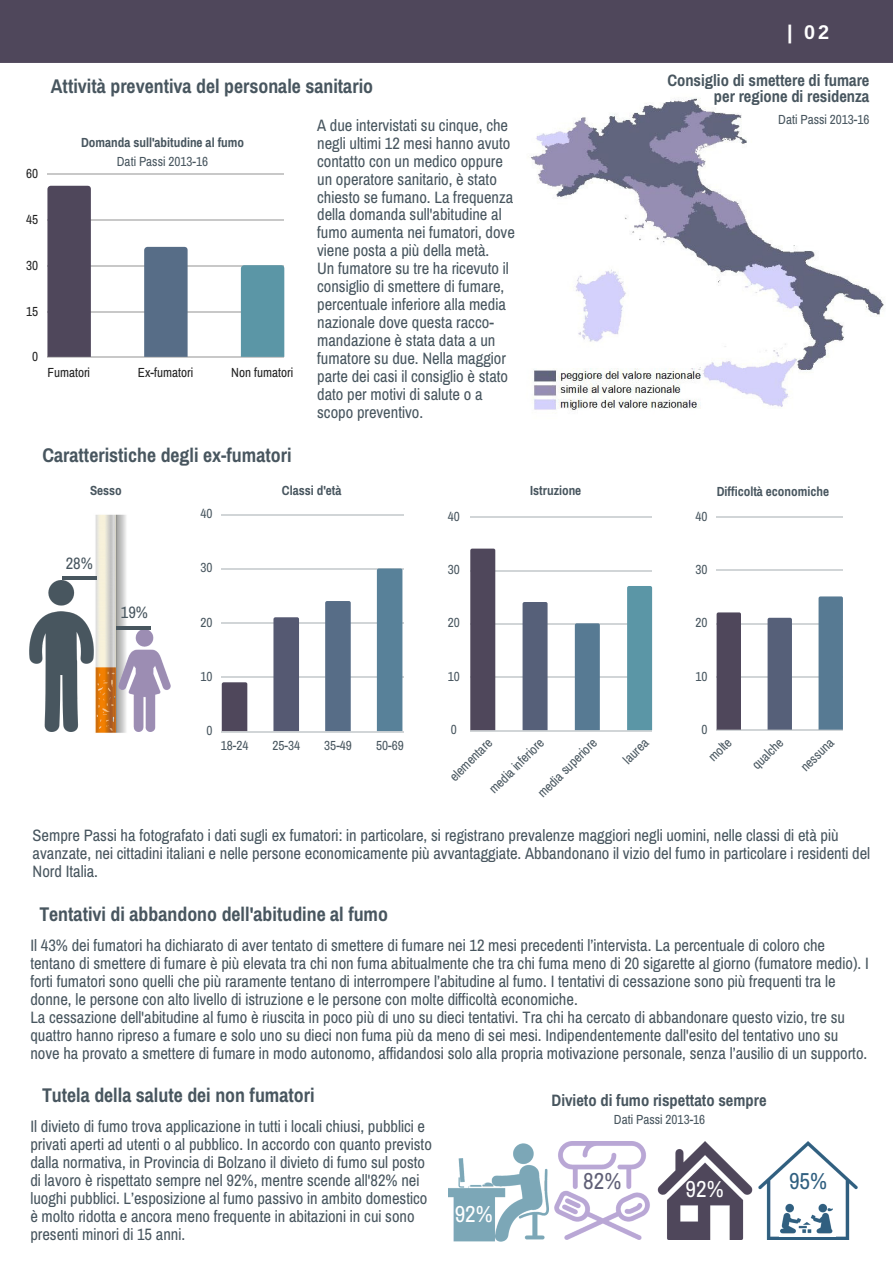
<style>
.page{position:relative;width:893px;height:1263px;background:#fff}
.page>*{position:absolute;margin:0;border:0;box-sizing:border-box;transform-origin:0 0}
.t1{font:23.1px "Archivo Narrow";color:#fff}
.t2{font:23.1px "Archivo Narrow";color:#606077}
.t3{font:23.1px "Archivo Narrow";color:#305f80}
.t4{font:700 19.8px "Archivo Narrow";color:#48565f}
.t5{font:700 19.8px "Arimo";color:#fff}
.t6{font:16.5px/18px "Archivo Narrow";color:#48565f}
.t7{font:700 16.5px/15.8px "Archivo Narrow";color:#48565f;text-align:right}
.t8{font:13.2px "Archivo Narrow";color:#48565f}
.t9{font:700 13.2px "Archivo Narrow";color:#48565f}
.t10{font:13.2px "Archivo Narrow";color:#222}
</style>
<div class="page">
<hr style="left:222px;top:731px;width:232px;height:1px;background:#48565f">
<hr style="left:222px;top:677px;width:232px;height:1px;background:#48565f">
<hr style="left:222px;top:623px;width:232px;height:1px;background:#48565f">
<hr style="left:222px;top:568px;width:232px;height:2px;background:#48565f">
<hr style="left:222px;top:514px;width:232px;height:1px;background:#48565f">
<svg style="left:222px;top:682px;width:25px;height:49px"></svg>
<div style="left:273px;top:617px;width:26px;height:114px;background:#555972"></div>
<svg style="left:325px;top:601px;width:26px;height:130px"></svg>
<div style="left:377px;top:568px;width:25px;height:163px;background:#588199"></div>
<div style="left:404px;top:475px;width:60px;height:278px;background:#fff"></div>
<hr style="left:716px;top:730px;width:176px;height:1px;background:#48565f">
<hr style="left:716px;top:676px;width:176px;height:1px;background:#48565f">
<hr style="left:716px;top:623px;width:176px;height:1px;background:#48565f">
<hr style="left:716px;top:570px;width:176px;height:1px;background:#48565f">
<hr style="left:716px;top:516px;width:176px;height:2px;background:#48565f">
<div style="left:716px;top:612px;width:25px;height:118px;background:#4f475b"></div>
<div style="left:767px;top:618px;width:25px;height:112px;background:#566079"></div>
<div style="left:818px;top:596px;width:24px;height:134px;background:#577a93"></div>
<hr style="left:470px;top:730px;width:182px;height:1px;background:#48565f">
<hr style="left:470px;top:677px;width:182px;height:1px;background:#48565f">
<hr style="left:470px;top:623px;width:182px;height:1px;background:#48565f">
<hr style="left:470px;top:570px;width:182px;height:1px;background:#48565f">
<hr style="left:470px;top:517px;width:182px;height:1px;background:#48565f">
<div style="left:470px;top:549px;width:25px;height:181px;background:#4f475b"></div>
<div style="left:522px;top:602px;width:25px;height:128px;background:#566079"></div>
<div style="left:575px;top:623px;width:25px;height:107px;background:#577a93"></div>
<div style="left:627px;top:586px;width:25px;height:144px;background:#5b96a6"></div>
<img style="left:88px;top:514px;width:38px;height:219px">
<img style="left:29px;top:580px;width:97px;height:152px">
<img style="left:93px;top:629px;width:78px;height:103px">
<hr style="left:62px;top:577px;width:35px;height:3px;background:#48565f">
<hr style="left:116px;top:626px;width:35px;height:3px;background:#48565f">
<div style="left:0;top:0;width:892px;height:63px;background:#4f475b"></div>
<div style="left:843px;top:508px;width:49px;height:278px;background:#fff"></div>
<img style="left:657px;top:1141px;width:96px;height:99px">
<img style="left:448px;top:1143px;width:101px;height:99px">
<img style="left:554px;top:1141px;width:96px;height:99px">
<img style="left:758px;top:1141px;width:99px;height:99px">
<div style="left:779px;top:1180px;width:56px;height:56px;background:#fff"></div>
<img style="left:780px;top:1203px;width:52px;height:37px">
<hr style="left:47px;top:357px;width:237px;height:1px;background:#222">
<hr style="left:47px;top:311px;width:237px;height:1px;background:#222">
<hr style="left:47px;top:265px;width:237px;height:1px;background:#222">
<hr style="left:47px;top:219px;width:237px;height:1px;background:#222">
<hr style="left:47px;top:174px;width:237px;height:1px;background:#222">
<div style="left:47px;top:186px;width:44px;height:171px;background:#4f475b"></div>
<div style="left:144px;top:247px;width:43px;height:110px;background:#576d87"></div>
<div style="left:241px;top:265px;width:43px;height:92px;background:#5b96a6"></div>
<img style="left:531px;top:98px;width:353px;height:312px">
<p class="t10" style="left:26px;top:165px;width:14px">60</p>
<p class="t10" style="left:26px;top:211px;width:14px">45</p>
<p class="t10" style="left:26px;top:257px;width:14px">30</p>
<p class="t10" style="left:26px;top:304px;width:14px">15</p>
<p class="t10" style="left:32px;top:348px;width:8px">0</p>
<p class="t4" style="left:51px;top:75px;width:324px">Attività preventiva del personale sanitario</p>
<p class="t9" style="left:81px;top:134px;width:164px">Domanda sull'abitudine al fumo</p>
<p class="t8" style="left:117px;top:154px;width:93px">Dati Passi 2013-16</p>
<p class="t10" style="left:47px;top:364px;width:44px">Fumatori</p>
<p class="t10" style="left:138px;top:364px;width:57px">Ex-fumatori</p>
<p class="t10" style="left:231px;top:364px;width:63px">Non fumatori</p>
<p class="t6" style="left:317px;top:116px;width:199px">A due intervistati su cinque, che negli ultimi 12 mesi hanno avuto contatto con un medico oppure un operatore sanitario, è stato chiesto se fumano. La frequenza della domanda sull'abitudine al fumo aumenta nei fumatori, dove viene posta a più della metà.<br>Un fumatore su tre ha ricevuto il consiglio di smettere di fumare, percentuale inferiore alla media nazionale dove questa racco&shy;mandazione è stata data a un fumatore su due. Nella maggior parte dei casi il consiglio è stato dato per motivi di salute o a scopo preventivo.</p>
<p class="t4" style="left:42px;top:443px;width:250px">Caratteristiche degli ex-fumatori</p>
<p class="t5" style="left:787px;top:21px;width:43px">| 02</p>
<p class="t7" style="left:667px;top:73px;width:204px">Consiglio di smettere di fumare per regione di residenza</p>
<p class="t8" style="left:778px;top:111px;width:93px">Dati Passi 2013-16</p>
<p class="t9" style="left:90px;top:482px;width:33px">Sesso</p>
<p class="t9" style="left:282px;top:482px;width:61px">Classi d'età</p>
<p class="t9" style="left:530px;top:482px;width:53px">Istruzione</p>
<p class="t9" style="left:716px;top:483px;width:114px">Difficoltà economiche</p>
<p class="t6" style="left:66px;top:554px;width:29px">28%</p>
<p class="t6" style="left:121px;top:603px;width:29px">19%</p>
<p class="t8" style="left:200px;top:506px;width:14px">40</p>
<p class="t8" style="left:448px;top:508px;width:14px">40</p>
<p class="t8" style="left:695px;top:508px;width:14px">40</p>
<p class="t8" style="left:200px;top:560px;width:14px">30</p>
<p class="t8" style="left:448px;top:562px;width:14px">30</p>
<p class="t8" style="left:695px;top:562px;width:14px">30</p>
<p class="t8" style="left:200px;top:615px;width:14px">20</p>
<p class="t8" style="left:448px;top:615px;width:14px">20</p>
<p class="t8" style="left:695px;top:615px;width:14px">20</p>
<p class="t8" style="left:200px;top:669px;width:14px">10</p>
<p class="t8" style="left:448px;top:669px;width:14px">10</p>
<p class="t8" style="left:695px;top:669px;width:14px">10</p>
<p class="t8" style="left:206px;top:723px;width:8px">0</p>
<p class="t8" style="left:451px;top:722px;width:8px">0</p>
<p class="t8" style="left:701px;top:722px;width:8px">0</p>
<p class="t8" style="left:221px;top:737px;width:29px">18-24</p>
<p class="t8" style="left:272px;top:737px;width:29px">25-34</p>
<p class="t8" style="left:324px;top:737px;width:29px">35-49</p>
<p class="t8" style="left:376px;top:737px;width:29px">50-69</p>
<p class="t8" style="left:534px;top:790px;width:79px;rotate:-45deg">media superiore</p>
<p class="t8" style="left:619px;top:756px;width:32px;rotate:-45deg">laurea</p>
<p class="t8" style="left:446px;top:773px;width:56px;rotate:-45deg">elementare</p>
<p class="t8" style="left:486px;top:785px;width:73px;rotate:-45deg">media inferiore</p>
<p class="t8" style="left:705px;top:753px;width:28px;rotate:-45deg">molte</p>
<p class="t8" style="left:748px;top:761px;width:39px;rotate:-45deg">qualche</p>
<p class="t8" style="left:797px;top:763px;width:42px;rotate:-45deg">nessuna</p>
<p class="t6" style="left:33px;top:826px;width:839px">Sempre Passi ha fotografato i dati sugli ex fumatori: in particolare, si registrano prevalenze maggiori negli uomini, nelle classi di età più avanzate, nei cittadini italiani e nelle persone economicamente più avvantaggiate. Abbandonano il vizio del fumo in particolare i residenti del<br>Nord Italia.</p>
<p class="t4" style="left:39px;top:902px;width:350px">Tentativi di abbandono dell'abitudine al fumo</p>
<p class="t6" style="left:30px;top:936px;width:839px">Il 43% dei fumatori ha dichiarato di aver tentato di smettere di fumare nei 12 mesi precedenti l’intervista. La percentuale di coloro che tentano di smettere di fumare è più elevata tra chi non fuma abitualmente che tra chi fuma meno di 20 sigarette al giorno (fumatore medio). I forti fumatori sono quelli che più raramente tentano di interrompere l’abitudine al fumo. I tentativi di cessazione sono più frequenti tra le donne, le persone con alto livello di istruzione e le persone con molte difficoltà economiche.<br>La cessazione dell'abitudine al fumo è riuscita in poco più di uno su dieci tentativi. Tra chi ha cercato di abbandonare questo vizio, tre su quattro hanno ripreso a fumare e solo uno su dieci non fuma più da meno di sei mesi. Indipendentemente dall'esito del tentativo uno su nove ha provato a smettere di fumare in modo autonomo, affidandosi solo alla propria motivazione personale, senza l’ausilio di un supporto.</p>
<p class="t4" style="left:42px;top:1083px;width:274px">Tutela della salute dei non fumatori</p>
<p class="t7" style="left:551px;top:1092px;width:216px">Divieto di fumo rispettato sempre</p>
<p class="t6" style="left:30px;top:1117px;width:403px">Il divieto di fumo trova applicazione in tutti i locali chiusi, pubblici e privati aperti ad utenti o al pubblico. In accordo con quanto previsto dalla normativa, in Provincia di Bolzano il divieto di fumo sul posto di lavoro è rispettato sempre nel 92%, mentre scende all'82% nei luoghi pubblici. L’esposizione al fumo passivo in ambito domestico è molto ridotta e ancora meno frequente in abitazioni in cui sono presenti minori di 15 anni.</p>
<h1 class="t1" style="left:454px;top:1200px;width:39px">92%</h1>
<p class="t8" style="left:614px;top:1112px;width:93px">Dati Passi 2013-16</p>
<h1 class="t2" style="left:583px;top:1168px;width:39px">82%</h1>
<h1 class="t3" style="left:789px;top:1168px;width:39px">95%</h1>
<h1 class="t1" style="left:685px;top:1176px;width:39px">92%</h1>
</div>
